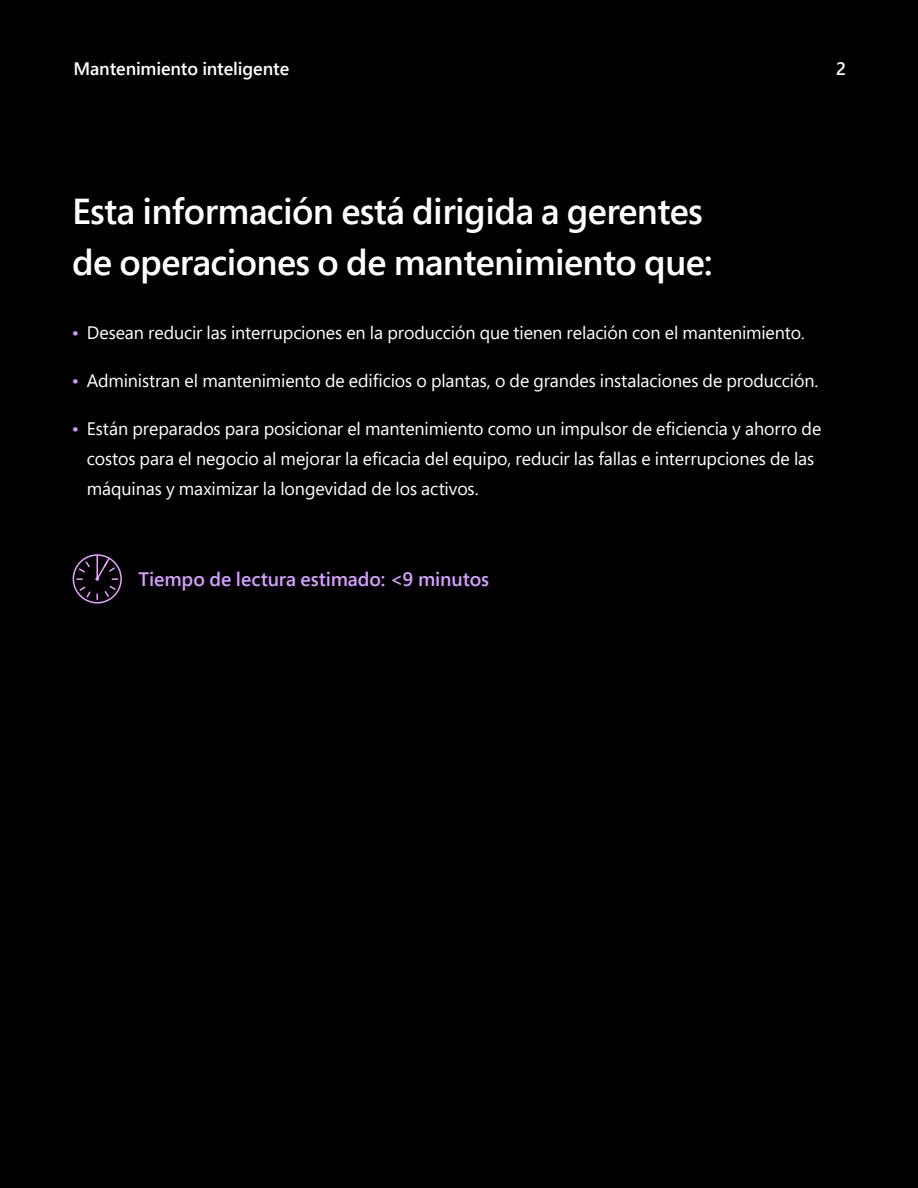
<style>
.page{position:relative;width:918px;height:1188px;background:#000}
.page>*{position:absolute;margin:0;border:0;box-sizing:border-box;transform-origin:0 0}
.sub_h3{font:600 36px/51px "Segoe Pro";letter-spacing:-.015em;color:#fff}
.Titles_TOC{font:600 19.5px "Segoe Pro";letter-spacing:-.005em;color:#d59dff}
.t1{font:18px/30px "Segoe Pro";letter-spacing:-.005em;color:#fff}
.t2{font:600 18px "Segoe Pro";letter-spacing:-.005em;color:#fff}
.s1{color:#d59dff}
</style>
<div class="page">
<div style="left:73px;top:554px;width:49px;height:50px;border:2px solid #e89fff;border-radius:50%"></div>
<svg style="left:77px;top:554px;width:41px;height:45px"></svg>
<p class="t2" style="left:74px;top:56px;width:217px">Mantenimiento inteligente</p>
<p class="t2" style="left:836px;top:56px;width:11px">2</p>
<p class="sub_h3" style="left:72px;top:184px;width:642px">Esta información está dirigida a gerentes de operaciones o de mantenimiento que:</p>
<p class="t1" style="left:72px;top:317px;width:734px"><span class="s1">•</span> Desean reducir las interrupciones en la producción que tienen relación con el mantenimiento.</p>
<p class="t1" style="left:72px;top:365px;width:748px"><span class="s1">•</span> Administran el mantenimiento de edificios o plantas, o de grandes instalaciones de producción.</p>
<p class="t1" style="left:87px;top:413px;width:736px;text-indent:-15px"><span class="s1">•</span> Están preparados para posicionar el mantenimiento como un impulsor de eficiencia y ahorro de costos para el negocio al mejorar la eficacia del equipo, reducir las fallas e interrupciones de las máquinas y maximizar la longevidad de los activos.</p>
<p class="Titles_TOC" style="left:138px;top:566px;width:352px">Tiempo de lectura estimado: &lt;9 minutos</p>
</div>
